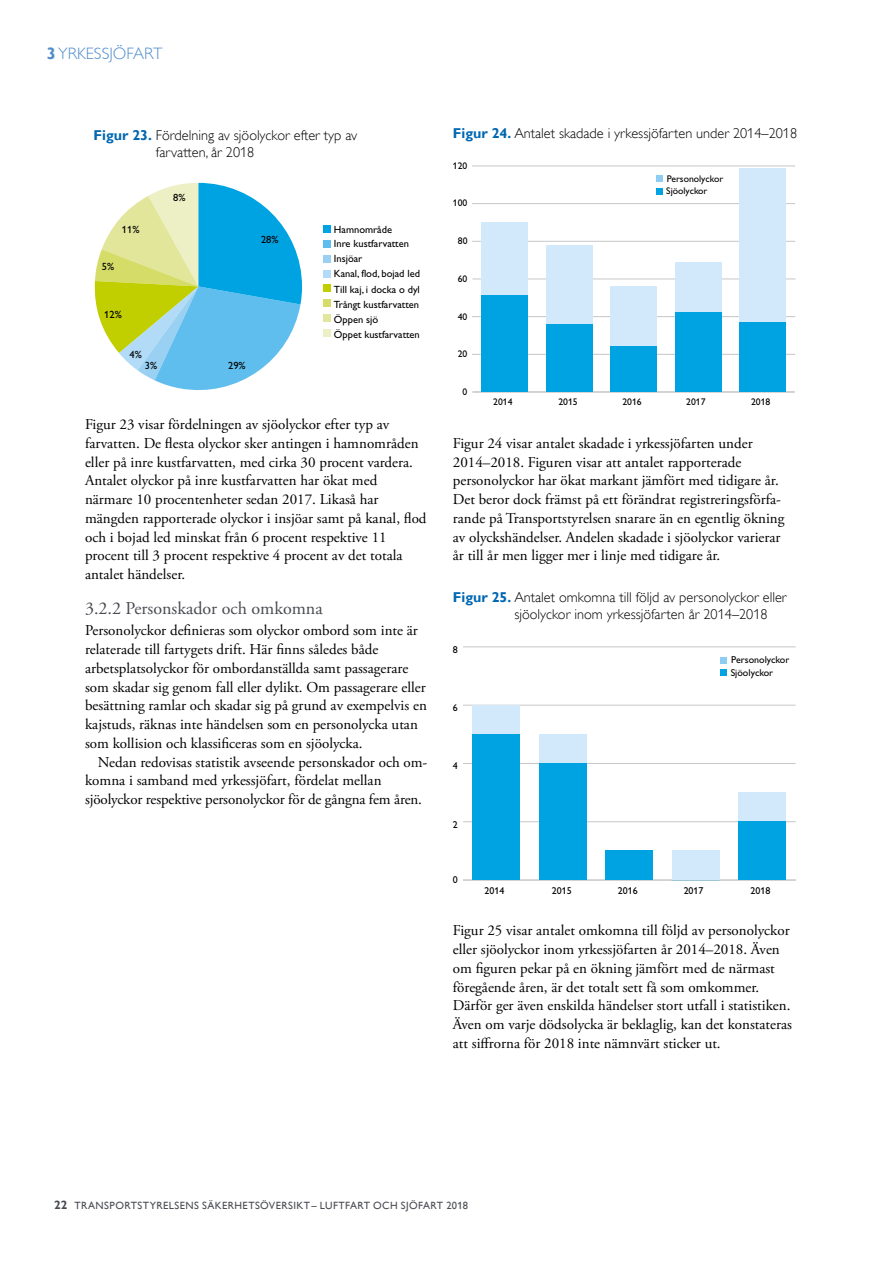
<style>
.page{position:relative;width:893px;height:1263px;background:#fff}
.page>*{position:absolute;margin:0;border:0;box-sizing:border-box;transform-origin:0 0}
.t1{font:18px "Adobe Garamond Pro";color:#494b52}
.t2{font:300 16.5px "Gill Alt One";color:#518dcb}
.t3{font:15px/18.8px "Adobe Garamond Pro";color:#000}
.t4{font:300 14.25px/17.1px "Gill Alt One";color:#000}
.t5{font:10.5px/15px "Gill Alt One";color:#000}
.t6{font:10.5px "Gill Alt One";letter-spacing:.04em;color:#494b52}
.t7{font:10.05px "Gill Alt One";color:#000}
.t8{font:9.6px "Gill Alt One";color:#000}
.s1{font-weight:700}
.s2{font-weight:700;color:#0067b2}
.s3{font-weight:700;font-size:12px}
</style>
<div class="page">
<hr style="left:463px;top:880px;width:333px;height:1px;background:#c6c6c6">
<hr style="left:463px;top:821px;width:333px;height:1px;background:#c6c6c6">
<hr style="left:463px;top:763px;width:333px;height:1px;background:#c6c6c6">
<hr style="left:463px;top:705px;width:333px;height:1px;background:#c6c6c6">
<hr style="left:463px;top:646px;width:333px;height:1px;background:#c6c6c6">
<div style="left:472px;top:705px;width:48px;height:29px;background:#d1e9fa"></div>
<div style="left:539px;top:734px;width:48px;height:29px;background:#d1e9fa"></div>
<div style="left:672px;top:851px;width:48px;height:29px;background:#d1e9fa"></div>
<div style="left:738px;top:793px;width:48px;height:29px;background:#d1e9fa"></div>
<div style="left:472px;top:734px;width:48px;height:146px;background:#00a3e2"></div>
<div style="left:539px;top:763px;width:48px;height:117px;background:#00a3e2"></div>
<div style="left:605px;top:851px;width:48px;height:29px;background:#00a3e2"></div>
<div style="left:738px;top:822px;width:48px;height:58px;background:#00a3e2"></div>
<div style="left:720px;top:670px;width:7px;height:6px;background:#00a3e2"></div>
<div style="left:720px;top:657px;width:7px;height:6px;background:#8dcdf2"></div>
<svg style="left:95px;top:183px;width:207px;height:207px"></svg>
<div style="left:323px;top:241px;width:8px;height:7px;background:#5fbeed"></div>
<div style="left:323px;top:226px;width:8px;height:7px;background:#00a3e2"></div>
<div style="left:323px;top:255px;width:8px;height:8px;background:#9ad1f3"></div>
<div style="left:323px;top:284px;width:8px;height:8px;background:#c1ce00"></div>
<div style="left:323px;top:299px;width:8px;height:8px;background:#d5dc68"></div>
<div style="left:323px;top:314px;width:8px;height:8px;background:#e2e69a"></div>
<div style="left:323px;top:329px;width:8px;height:8px;background:#edf0c5"></div>
<div style="left:323px;top:270px;width:8px;height:8px;background:#b1dbf6"></div>
<hr style="left:472px;top:392px;width:323px;height:1px;background:#c6c6c6">
<hr style="left:472px;top:354px;width:323px;height:1px;background:#c6c6c6">
<hr style="left:472px;top:316px;width:323px;height:1px;background:#c6c6c6">
<hr style="left:473px;top:279px;width:322px;height:1px;background:#c6c6c6">
<hr style="left:472px;top:241px;width:323px;height:1px;background:#c6c6c6">
<hr style="left:472px;top:203px;width:323px;height:1px;background:#c6c6c6">
<hr style="left:472px;top:166px;width:323px;height:1px;background:#c6c6c6">
<div style="left:481px;top:222px;width:47px;height:74px;background:#d1e9fa"></div>
<div style="left:546px;top:245px;width:46px;height:79px;background:#d1e9fa"></div>
<div style="left:610px;top:286px;width:47px;height:61px;background:#d1e9fa"></div>
<div style="left:675px;top:262px;width:46px;height:51px;background:#d1e9fa"></div>
<div style="left:739px;top:168px;width:47px;height:154px;background:#d1e9fa"></div>
<div style="left:481px;top:296px;width:47px;height:96px;background:#00a3e2"></div>
<div style="left:546px;top:324px;width:46px;height:68px;background:#00a3e2"></div>
<div style="left:610px;top:347px;width:47px;height:45px;background:#00a3e2"></div>
<div style="left:675px;top:313px;width:46px;height:79px;background:#00a3e2"></div>
<div style="left:739px;top:322px;width:47px;height:70px;background:#00a3e2"></div>
<svg style="left:656px;top:188px;width:6px;height:6px"></svg>
<svg style="left:656px;top:176px;width:6px;height:6px"></svg>
<p class="t2" style="left:47px;top:44px;width:117px"><span class="s1">3</span> YRKESSJÖFART</p>
<p class="t4" style="left:156px;top:126px;width:203px;text-indent:-62px"><span class="s2">Figur 23.</span> Fördelning av sjöolyckor efter typ av farvatten, år 2018</p>
<p class="t5" style="left:122px;top:221px;width:19px">11%</p>
<p class="t5" style="left:102px;top:259px;width:14px">5%</p>
<p class="t5" style="left:173px;top:189px;width:14px">8%</p>
<p class="t5" style="left:261px;top:232px;width:19px">28%</p>
<p class="t5" style="left:104px;top:307px;width:19px">12%</p>
<p class="t5" style="left:130px;top:347px;width:14px">4%</p>
<p class="t5" style="left:145px;top:358px;width:14px">3%</p>
<p class="t5" style="left:228px;top:358px;width:19px">29%</p>
<p class="t5" style="left:334px;top:221px;width:60px">Hamnområde</p>
<p class="t5" style="left:334px;top:266px;width:88px">Kanal, flod, bojad led</p>
<p class="t5" style="left:334px;top:236px;width:77px">Inre kustfarvatten<br>Insjöar</p>
<p class="t5" style="left:334px;top:282px;width:88px">Till kaj, i docka o dyl<br>Trångt kustfarvatten</p>
<p class="t5" style="left:334px;top:326px;width:87px">Öppet kustfarvatten</p>
<p class="t5" style="left:334px;top:311px;width:46px">Öppen sjö</p>
<p class="t3" style="left:85px;top:415px;width:343px">Figur 23 visar fördelningen av sjöolyckor efter typ av farvatten. De flesta olyckor sker antingen i hamnområden eller på inre kustfarvatten, med cirka 30 procent vardera.<br>Antalet olyckor på inre kustfarvatten har ökat med närmare 10 procentenheter sedan 2017. Likaså har mängden rapporterade olyckor i insjöar samt på kanal, flod och i bojad led minskat från 6 procent respektive 11 procent till 3 procent respektive 4 procent av det totala antalet händelser.</p>
<p class="t1" style="left:85px;top:597px;width:239px">3.2.2 Personskador och omkomna</p>
<p class="t3" style="left:85px;top:622px;width:343px">Personolyckor definieras som olyckor ombord som inte är relaterade till fartygets drift. Här finns således både arbetsplatsolyckor för ombordanställda samt passagerare som skadar sig genom fall eller dylikt. Om passagerare eller besättning ramlar och skadar sig på grund av exempelvis en kajstuds, räknas inte händelsen som en personolycka utan som kollision och klassificeras som en sjöolycka.</p>
<p class="t3" style="left:85px;top:753px;width:344px;text-indent:13px">Nedan redovisas statistik avseende personskador och om&shy;komna i samband med yrkessjöfart, fördelat mellan sjöolyckor respektive personolyckor för de gångna fem åren.</p>
<p class="t4" style="left:453px;top:125px;width:346px"><span class="s2">Figur 24.</span> Antalet skadade i yrkessjöfarten under 2014–2018</p>
<p class="t8" style="left:453px;top:160px;width:16px">120</p>
<p class="t8" style="left:453px;top:197px;width:16px">100</p>
<p class="t8" style="left:458px;top:235px;width:11px">80</p>
<p class="t8" style="left:458px;top:273px;width:11px">60</p>
<p class="t8" style="left:458px;top:311px;width:11px">40</p>
<p class="t8" style="left:458px;top:348px;width:11px">20</p>
<p class="t8" style="left:463px;top:386px;width:6px">0</p>
<p class="t8" style="left:667px;top:173px;width:58px">Personolyckor</p>
<p class="t8" style="left:666px;top:185px;width:43px">Sjöolyckor</p>
<p class="t8" style="left:493px;top:396px;width:21px">2014</p>
<p class="t8" style="left:558px;top:396px;width:21px">2015</p>
<p class="t8" style="left:622px;top:396px;width:21px">2016</p>
<p class="t8" style="left:686px;top:396px;width:21px">2017</p>
<p class="t8" style="left:751px;top:396px;width:21px">2018</p>
<p class="t3" style="left:453px;top:434px;width:333px">Figur 24 visar antalet skadade i yrkessjöfarten under 2014–2018. Figuren visar att antalet rapporterade personolyckor har ökat markant jämfört med tidigare år.<br>Det beror dock främst på ett förändrat registreringsförfa&shy;rande på Transportstyrelsen snarare än en egentlig ökning av olyckshändelser. Andelen skadade i sjöolyckor varierar år till år men ligger mer i linje med tidigare år.</p>
<p class="t4" style="left:514px;top:589px;width:274px;text-indent:-62px"><span class="s2">Figur 25.</span> Antalet omkomna till följd av personolyckor eller sjöolyckor inom yrkessjöfarten år 2014–2018</p>
<p class="t7" style="left:453px;top:644px;width:6px">8</p>
<p class="t7" style="left:453px;top:702px;width:6px">6</p>
<p class="t7" style="left:453px;top:760px;width:6px">4</p>
<p class="t7" style="left:453px;top:818px;width:6px">2</p>
<p class="t7" style="left:453px;top:873px;width:6px">0</p>
<p class="t7" style="left:731px;top:654px;width:60px">Personolyckor</p>
<p class="t7" style="left:731px;top:667px;width:44px">Sjöolyckor</p>
<p class="t7" style="left:484px;top:884px;width:21px">2014</p>
<p class="t7" style="left:552px;top:884px;width:21px">2015</p>
<p class="t7" style="left:618px;top:884px;width:21px">2016</p>
<p class="t7" style="left:684px;top:884px;width:21px">2017</p>
<p class="t7" style="left:750px;top:884px;width:21px">2018</p>
<p class="t3" style="left:453px;top:922px;width:341px">Figur 25 visar antalet omkomna till följd av personolyckor eller sjöolyckor inom yrkessjöfarten år 2014–2018. Även om figuren pekar på en ökning jämfört med de närmast föregående åren, är det totalt sett få som omkommer.<br>Därför ger även enskilda händelser stort utfall i statistiken.<br>Även om varje dödsolycka är beklaglig, kan det konstateras att siffrorna för 2018 inte nämnvärt sticker ut.</p>
<p class="t6" style="left:54px;top:1199px;width:416px"><span class="s3">22</span> TRANSPORTSTYRELSENS SÄKERHETSÖVERSIKT– LUFTFART OCH SJÖFART 2018</p>
</div>
